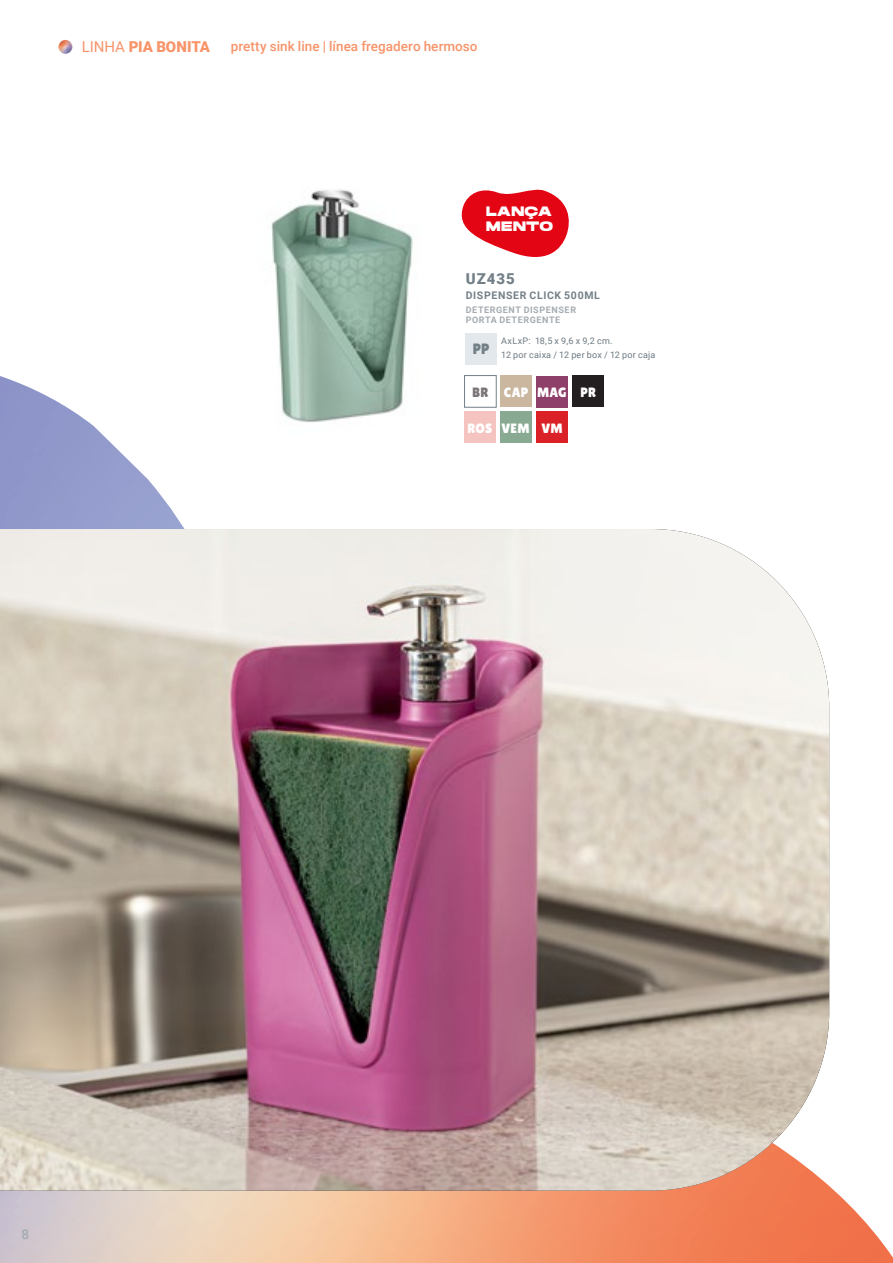
<style>
.page{position:relative;width:893px;height:1263px;background:#fff}
.page>*{position:absolute;margin:0;border:0;box-sizing:border-box;transform-origin:0 0}
.t1{font:900 15px "Roboto";letter-spacing:-.005em;color:#f7946a}
.Referencia{font:900 15px "Roboto";letter-spacing:.06em;color:#748088}
.Bloco_de_Cores{font:15px "Lilita One";color:#748088}
.t2{font:500 13.5px "Roboto";color:#f7946a}
.Bloco_de_Cores-2{font:13.5px "Lilita One";letter-spacing:.01em;color:#fff}
.Medidas___Infos{font:700 13.5px "Hanson";letter-spacing:.01em;color:#fff}
.Bloco_de_Cores-3{font:13.5px "Lilita One";color:#797579}
.t3{font:500 13.5px "Roboto";color:#a4acb2}
.Item{font:700 10.5px "Roboto";letter-spacing:.065em;color:#748088}
.Medidas___Infos-2{font:9px "Roboto";letter-spacing:.025em;color:#6c7981}
.Tradução{font:700 9px "Roboto";letter-spacing:.065em;color:#a4acb2}
.s1{font-weight:400}
</style>
<div class="page">
<img style="left:0;top:376px;width:893px;height:887px">
<img style="left:255px;top:189px;width:169px;height:247px">
<div style="left:466px;top:333px;width:31px;height:32px;background:#e2e8eb"></div>
<div style="left:536px;top:412px;width:32px;height:31px;background:#da2128"></div>
<div style="left:464px;top:412px;width:32px;height:31px;background:#f5c4c1"></div>
<img style="left:0;top:529px;width:829px;height:661px">
<div style="left:536px;top:376px;width:32px;height:31px;background:#8e406b"></div>
<div style="left:464px;top:375px;width:32px;height:32px;border:1px solid #748088"></div>
<div style="left:572px;top:375px;width:32px;height:32px;background:#231f20"></div>
<div style="left:500px;top:375px;width:32px;height:32px;background:#cbb7a0"></div>
<svg style="left:461px;top:189px;width:108px;height:68px"></svg>
<div style="left:500px;top:412px;width:31px;height:31px;background:#88a992"></div>
<img style="left:58px;top:40px;width:14px;height:14px;border-radius:7px">
<h1 class="t1" style="left:82px;top:36px;width:130px"><span class="s1">LINHA</span> PIA BONITA</h1>
<h2 class="t2" style="left:231px;top:37px;width:248px">pretty sink line | línea fregadero hermoso</h2>
<p class="Medidas___Infos" style="left:486px;top:202px;width:68px">LANÇA</p>
<p class="Medidas___Infos" style="left:486px;top:217px;width:69px">MENTO</p>
<p class="Referencia" style="left:466px;top:268px;width:50px">UZ435</p>
<p class="Item" style="left:466px;top:288px;width:136px">DISPENSER CLICK 500ML</p>
<p class="Tradução" style="left:466px;top:303px;width:112px">DETERGENT DISPENSER</p>
<p class="Tradução" style="left:466px;top:314px;width:96px">PORTA DETERGENTE</p>
<p class="Bloco_de_Cores" style="left:473px;top:340px;width:19px">PP</p>
<p class="Medidas___Infos-2" style="left:501px;top:334px;width:113px">AxLxP: 18,5 x 9,6 x 9,2 cm.</p>
<p class="Medidas___Infos-2" style="left:501px;top:348px;width:156px">12 por caixa / 12 per box / 12 por caja</p>
<p class="Bloco_de_Cores-3" style="left:472px;top:384px;width:18px">BR</p>
<p class="Bloco_de_Cores-2" style="left:504px;top:384px;width:26px">CAP</p>
<p class="Bloco_de_Cores-2" style="left:537px;top:384px;width:31px">MAG</p>
<p class="Bloco_de_Cores-2" style="left:580px;top:384px;width:17px">PR</p>
<p class="Bloco_de_Cores-2" style="left:467px;top:420px;width:26px">ROS</p>
<p class="Bloco_de_Cores-2" style="left:541px;top:420px;width:23px">VM</p>
<p class="Bloco_de_Cores-2" style="left:501px;top:420px;width:30px">VEM</p>
<h2 class="t3" style="left:21px;top:1224px;width:9px">8</h2>
</div>
